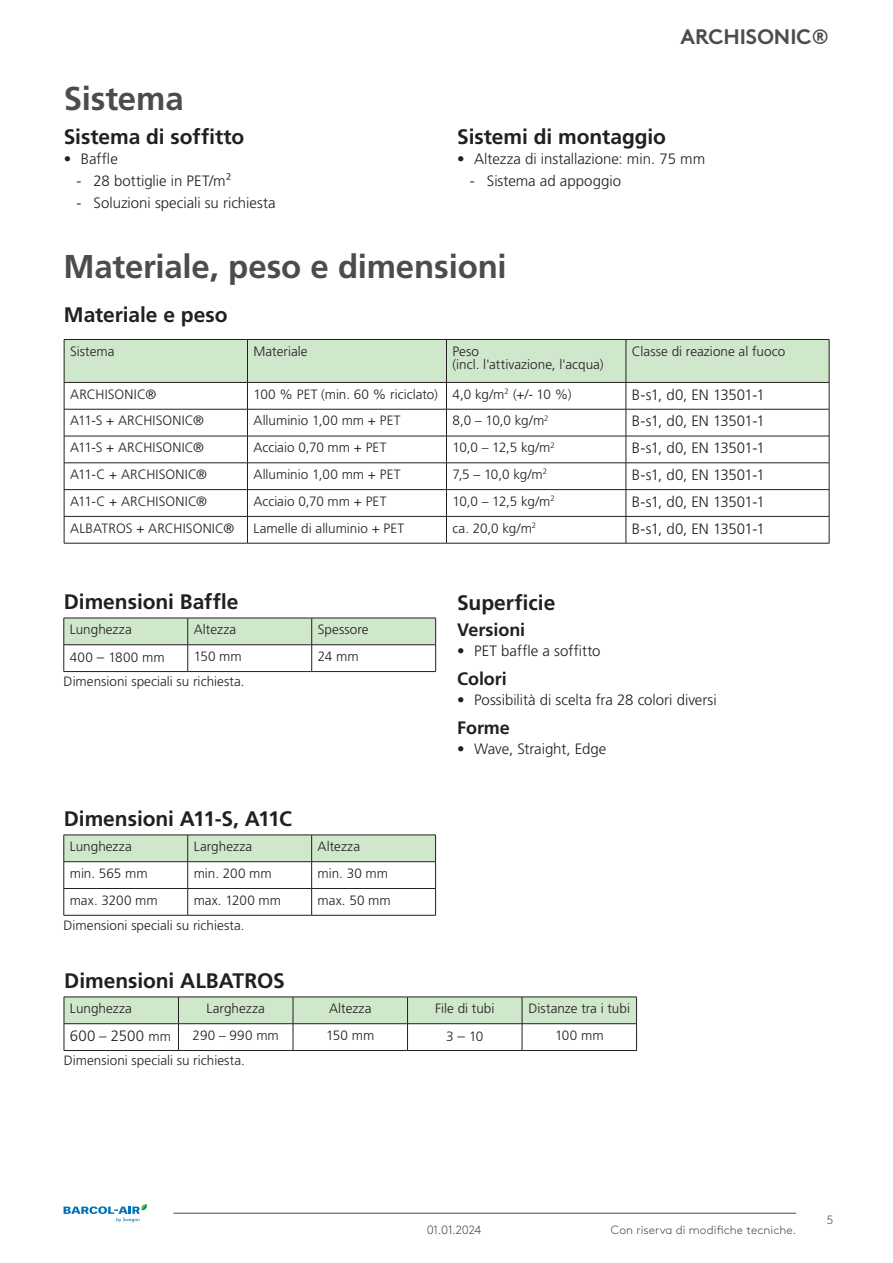
<style>
.page{position:relative;width:893px;height:1263px;background:#fff}
.page>*{position:absolute;margin:0;border:0;box-sizing:border-box;transform-origin:0 0}
.t1{font:700 33px "Frutiger LT Pro";letter-spacing:-.005em;color:#4b4c4d}
.t2{font:700 21px "Frutiger LT Pro";letter-spacing:-.005em;color:#231f20}
.t3{font:700 21px "Swegon Brown";color:#4b4c4d}
.t4{font:700 18px "Frutiger LT Pro";letter-spacing:-.005em;color:#231f20}
.t5{font:300 15px "Frutiger LT Pro";letter-spacing:-.005em;color:#231f20}
.t6{font:300 13.5px/13.5px "Frutiger LT Pro";color:#231f20}
.t7{font:300 13.5px "Frutiger LT Pro";letter-spacing:.02em;color:#231f20}
.t8{font:300 12px "Swegon Brown";letter-spacing:.005em;color:#4b4c4d}
.s1{font-size:15px}
.s2{font-size:13.5px}
</style>
<div class="page">
<hr style="left:173px;top:1213px;width:623px;height:1px;background:#4b4c4d">
<svg style="left:64px;top:1204px;width:83px;height:18px"></svg>
<svg style="left:64px;top:618px;width:372px;height:53px"></svg>
<hr style="left:64px;top:671px;width:124px;height:1px;background:#231f20">
<hr style="left:188px;top:671px;width:124px;height:1px;background:#231f20">
<hr style="left:312px;top:671px;width:124px;height:1px;background:#231f20">
<svg style="left:64px;top:835px;width:372px;height:80px"></svg>
<hr style="left:64px;top:915px;width:124px;height:1px;background:#231f20">
<hr style="left:188px;top:915px;width:124px;height:1px;background:#231f20">
<hr style="left:312px;top:915px;width:124px;height:1px;background:#231f20">
<svg style="left:64px;top:997px;width:573px;height:53px"></svg>
<hr style="left:64px;top:1050px;width:114px;height:1px;background:#231f20">
<hr style="left:178px;top:1050px;width:115px;height:1px;background:#231f20">
<hr style="left:293px;top:1050px;width:115px;height:1px;background:#231f20">
<hr style="left:407px;top:1050px;width:115px;height:1px;background:#231f20">
<hr style="left:522px;top:1050px;width:115px;height:1px;background:#231f20">
<svg style="left:64px;top:339px;width:766px;height:204px"></svg>
<hr style="left:64px;top:543px;width:183px;height:1px;background:#231f20">
<hr style="left:247px;top:543px;width:199px;height:1px;background:#231f20">
<hr style="left:446px;top:543px;width:180px;height:1px;background:#231f20">
<hr style="left:626px;top:543px;width:203px;height:1px;background:#231f20">
<h1 class="t1" style="left:64px;top:79px;width:121px">Sistema</h1>
<h2 class="t2" style="left:64px;top:124px;width:182px">Sistema di soffitto</h2>
<p class="t5" style="left:64px;top:150px;width:56px">• Baffle</p>
<p class="t5" style="left:77px;top:172px;width:156px">- 28 bottiglie in PET/m²</p>
<p class="t5" style="left:77px;top:194px;width:201px">- Soluzioni speciali su richiesta</p>
<h2 class="t3" style="left:680px;top:20px;width:150px">ARCHISONIC®</h2>
<h2 class="t2" style="left:457px;top:124px;width:210px">Sistemi di montaggio</h2>
<p class="t5" style="left:457px;top:150px;width:250px">• Altezza di installazione: min. 75 mm</p>
<p class="t5" style="left:470px;top:172px;width:153px">- Sistema ad appoggio</p>
<h1 class="t1" style="left:64px;top:247px;width:445px">Materiale, peso e dimensioni</h1>
<h2 class="t2" style="left:64px;top:302px;width:165px">Materiale e peso</h2>
<p class="t6" style="left:70px;top:344px;width:46px">Sistema</p>
<p class="t6" style="left:253px;top:344px;width:56px">Materiale</p>
<p class="t6" style="left:452px;top:344px;width:152px">Peso<br>(incl. l'attivazione, l'acqua)</p>
<p class="t6" style="left:632px;top:344px;width:155px">Classe di reazione al fuoco</p>
<p class="t6" style="left:70px;top:387px;width:88px">ARCHISONIC®</p>
<p class="t6" style="left:253px;top:387px;width:319px">100 % PET (min. 60 % riciclato) 4,0 kg/m<sup>2</sup> (+/- 10 %)</p>
<p class="t5" style="left:632px;top:386px;width:134px">B-s1, d0, EN 13501-1</p>
<p class="t6" style="left:70px;top:414px;width:135px">A11-S + ARCHISONIC®</p>
<p class="t6" style="left:253px;top:414px;width:149px">Alluminio 1,00 mm + PET</p>
<p class="t6" style="left:452px;top:414px;width:98px">8,0 – 10,0 kg/m<sup>2</sup></p>
<p class="t5" style="left:632px;top:412px;width:134px">B-s1, d0, EN 13501-1</p>
<p class="t6" style="left:70px;top:441px;width:135px">A11-S + ARCHISONIC®</p>
<p class="t6" style="left:253px;top:441px;width:134px">Acciaio 0,70 mm + PET</p>
<p class="t6" style="left:452px;top:441px;width:104px">10,0 – 12,5 kg/m<sup>2</sup></p>
<p class="t5" style="left:632px;top:439px;width:134px">B-s1, d0, EN 13501-1</p>
<p class="t6" style="left:70px;top:468px;width:138px">A11-C + ARCHISONIC®</p>
<p class="t6" style="left:253px;top:468px;width:149px">Alluminio 1,00 mm + PET</p>
<p class="t6" style="left:452px;top:468px;width:96px">7,5 – 10,0 kg/m<sup>2</sup></p>
<p class="t5" style="left:632px;top:466px;width:134px">B-s1, d0, EN 13501-1</p>
<p class="t6" style="left:70px;top:494px;width:138px">A11-C + ARCHISONIC®</p>
<p class="t6" style="left:253px;top:494px;width:134px">Acciaio 0,70 mm + PET</p>
<p class="t6" style="left:452px;top:494px;width:104px">10,0 – 12,5 kg/m<sup>2</sup></p>
<p class="t5" style="left:632px;top:493px;width:134px">B-s1, d0, EN 13501-1</p>
<p class="t6" style="left:70px;top:521px;width:166px">ALBATROS + ARCHISONIC®</p>
<p class="t6" style="left:253px;top:521px;width:152px">Lamelle di alluminio + PET</p>
<p class="t6" style="left:452px;top:521px;width:85px">ca. 20,0 kg/m<sup>2</sup></p>
<p class="t5" style="left:632px;top:520px;width:134px">B-s1, d0, EN 13501-1</p>
<h2 class="t2" style="left:64px;top:589px;width:176px">Dimensioni Baffle</h2>
<p class="t6" style="left:70px;top:623px;width:63px">Lunghezza</p>
<p class="t6" style="left:194px;top:623px;width:44px">Altezza</p>
<p class="t6" style="left:318px;top:623px;width:52px">Spessore</p>
<p class="t7" style="left:70px;top:649px;width:96px">400 <span class="s1">–</span> 1800 mm</p>
<p class="t6" style="left:194px;top:649px;width:50px">150 mm</p>
<p class="t6" style="left:318px;top:649px;width:42px">24 mm</p>
<p class="t6" style="left:64px;top:674px;width:183px">Dimensioni speciali su richiesta.</p>
<h2 class="t2" style="left:64px;top:806px;width:230px">Dimensioni A11-S, A11C</h2>
<p class="t6" style="left:70px;top:840px;width:63px">Lunghezza</p>
<p class="t6" style="left:194px;top:840px;width:60px">Larghezza</p>
<p class="t6" style="left:318px;top:840px;width:44px">Altezza</p>
<p class="t6" style="left:70px;top:866px;width:79px">min. 565 mm</p>
<p class="t6" style="left:194px;top:866px;width:80px">min. 200 mm</p>
<p class="t6" style="left:318px;top:866px;width:72px">min. 30 mm</p>
<p class="t6" style="left:70px;top:893px;width:90px">max. 3200 mm</p>
<p class="t6" style="left:194px;top:893px;width:89px">max. 1200 mm</p>
<p class="t6" style="left:318px;top:893px;width:75px">max. 50 mm</p>
<p class="t6" style="left:64px;top:918px;width:183px">Dimensioni speciali su richiesta.</p>
<h2 class="t2" style="left:457px;top:590px;width:100px">Superficie</h2>
<h3 class="t4" style="left:457px;top:619px;width:70px">Versioni</h3>
<p class="t5" style="left:457px;top:642px;width:145px">• PET baffle a soffitto</p>
<h3 class="t4" style="left:457px;top:668px;width:51px">Colori</h3>
<p class="t5" style="left:457px;top:691px;width:261px">• Possibilità di scelta fra 28 colori diversi</p>
<h3 class="t4" style="left:457px;top:717px;width:54px">Forme</h3>
<p class="t5" style="left:457px;top:740px;width:151px">• Wave, Straight, Edge</p>
<h2 class="t2" style="left:64px;top:968px;width:222px">Dimensioni ALBATROS</h2>
<p class="t6" style="left:70px;top:1002px;width:63px">Lunghezza</p>
<p class="t6" style="left:206px;top:1002px;width:60px">Larghezza</p>
<p class="t6" style="left:329px;top:1002px;width:44px">Altezza</p>
<p class="t6" style="left:435px;top:1002px;width:61px">File di tubi</p>
<p class="t6" style="left:529px;top:1002px;width:103px">Distanze tra i tubi</p>
<p class="t5" style="left:70px;top:1027px;width:103px">600 – 2500 <span class="s2">mm</span></p>
<p class="t6" style="left:193px;top:1028px;width:88px">290 – 990 mm</p>
<p class="t6" style="left:326px;top:1028px;width:50px">150 mm</p>
<p class="t6" style="left:446px;top:1030px;width:39px">3 <span class="s1">–</span> 10</p>
<p class="t6" style="left:555px;top:1028px;width:50px">100 mm</p>
<p class="t6" style="left:64px;top:1053px;width:183px">Dimensioni speciali su richiesta.</p>
<p class="t8" style="left:427px;top:1221px;width:56px">01.01.2024</p>
<p class="t8" style="left:611px;top:1221px;width:187px">Con riserva di modifiche tecniche.</p>
<p class="t8" style="left:827px;top:1211px;width:8px">5</p>
</div>
